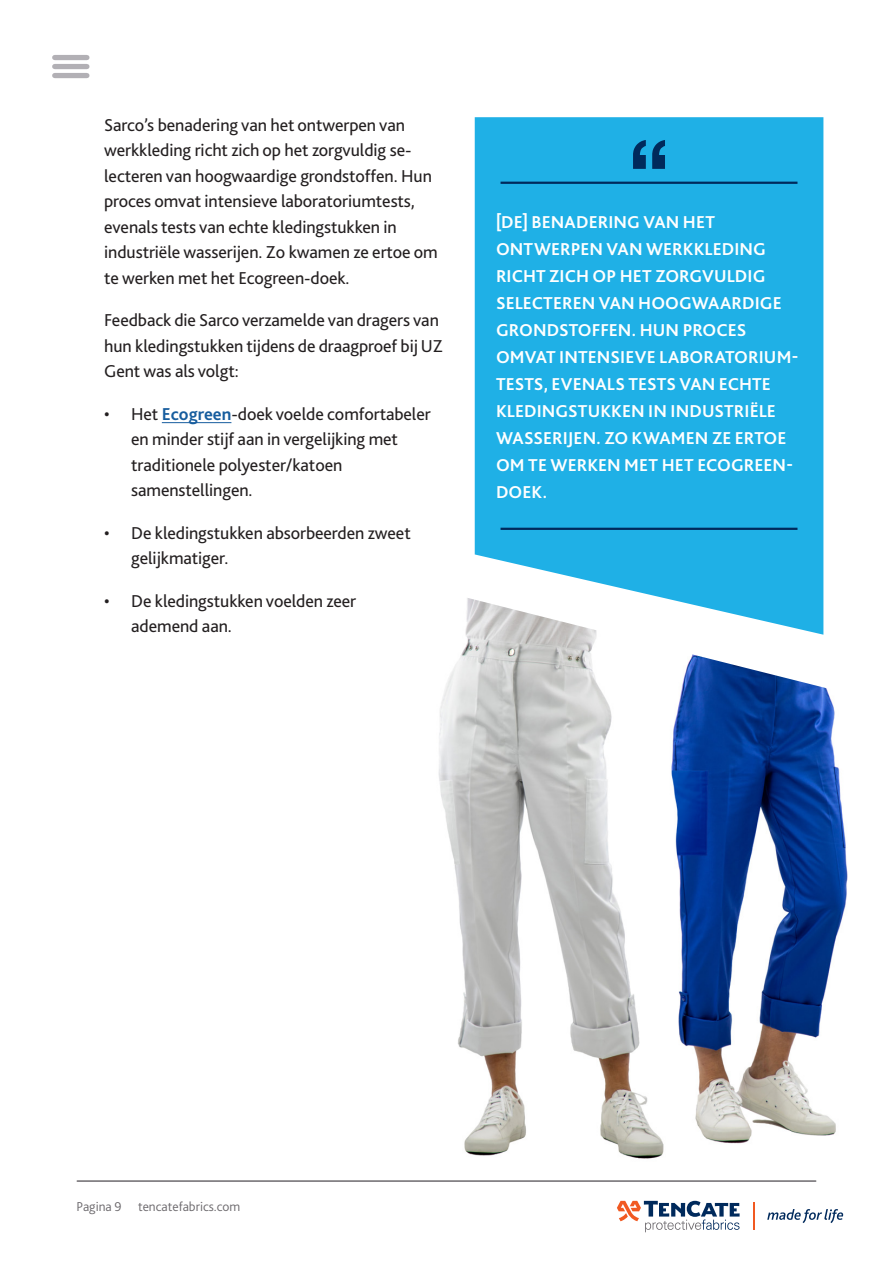
<style>
.page{position:relative;width:893px;height:1263px;background:#fff}
.page>*{position:absolute;margin:0;border:0;box-sizing:border-box;transform-origin:0 0}
.Body{font:18px/25.5px "Bliss 2";letter-spacing:-.005em;color:#231f20}
.Body-2{font:700 18px/27px "Bliss 2";letter-spacing:.005em;color:#fff}
.Body_Bullets{font:300 13.5px "Bliss 2";color:#6c696d}
.s1{font-weight:700;color:#175d9e}
</style>
<div class="page">
<img style="left:438px;top:583px;width:410px;height:576px">
<svg style="left:475px;top:117px;width:348px;height:518px;background:#2fb5e6"></svg>
<svg style="left:633px;top:140px;width:32px;height:29px"></svg>
<hr style="left:501px;top:182px;width:296px;height:2px;background:#002a5c">
<hr style="left:501px;top:528px;width:296px;height:2px;background:#002a5c">
<hr style="left:162px;top:422px;width:69px;height:1px;background:#175d9e">
<div style="left:55px;top:55px;width:32px;height:5px;background:#b2b0b5"></div>
<div style="left:55px;top:64px;width:32px;height:5px;background:#b2b0b5"></div>
<div style="left:55px;top:73px;width:32px;height:5px;background:#b2b0b5"></div>
<hr style="left:77px;top:1180px;width:739px;height:2px;background:#6c696d">
<svg style="left:767px;top:1209px;width:76px;height:14px"></svg>
<svg style="left:617px;top:1201px;width:123px;height:31px"></svg>
<svg style="left:753px;top:1202px;width:1px;height:28px"></svg>
<p class="Body" style="left:104px;top:112px;width:335px">Sarco’s benadering van het ontwerpen van werkkleding richt zich op het zorgvuldig se&shy;lecteren van hoogwaardige grondstoffen. Hun proces omvat intensieve laboratoriumtests, evenals tests van echte kledingstukken in industriële wasserijen. Zo kwamen ze ertoe om te werken met het Ecogreen-doek.</p>
<p class="Body" style="left:104px;top:308px;width:340px">Feedback die Sarco verzamelde van dragers van hun kledingstukken tijdens de draagproef bij UZ<br>Gent was als volgt:</p>
<p class="Body" style="left:131px;top:401px;width:301px;text-indent:-27px">• Het <span class="s1">Ecogreen</span>-doek voelde comfortabeler en minder stijf aan in vergelijking met traditionele polyester/katoen samenstellingen.</p>
<p class="Body" style="left:131px;top:520px;width:281px;text-indent:-27px">• De kledingstukken absorbeerden zweet gelijkmatiger.</p>
<p class="Body" style="left:131px;top:588px;width:227px;text-indent:-27px">• De kledingstukken voelden zeer ademend aan.</p>
<p class="Body-2" style="left:496px;top:208px;width:304px">[DE] BENADERING VAN HET<br>ONTWERPEN VAN WERKKLEDING<br>RICHT ZICH OP HET ZORGVULDIG<br>SELECTEREN VAN HOOGWAARDIGE<br>GRONDSTOFFEN. HUN PROCES<br>OMVAT INTENSIEVE LABORATORIUM-<br>TESTS, EVENALS TESTS VAN ECHTE<br>KLEDINGSTUKKEN IN INDUSTRIËLE<br>WASSERIJEN. ZO KWAMEN ZE ERTOE<br>OM TE WERKEN MET HET ECOGREEN-<br>DOEK.</p>
<p class="Body_Bullets" style="left:76px;top:1198px;width:47px">Pagina 9</p>
<p class="Body_Bullets" style="left:138px;top:1198px;width:104px">tencatefabrics.com</p>
</div>
